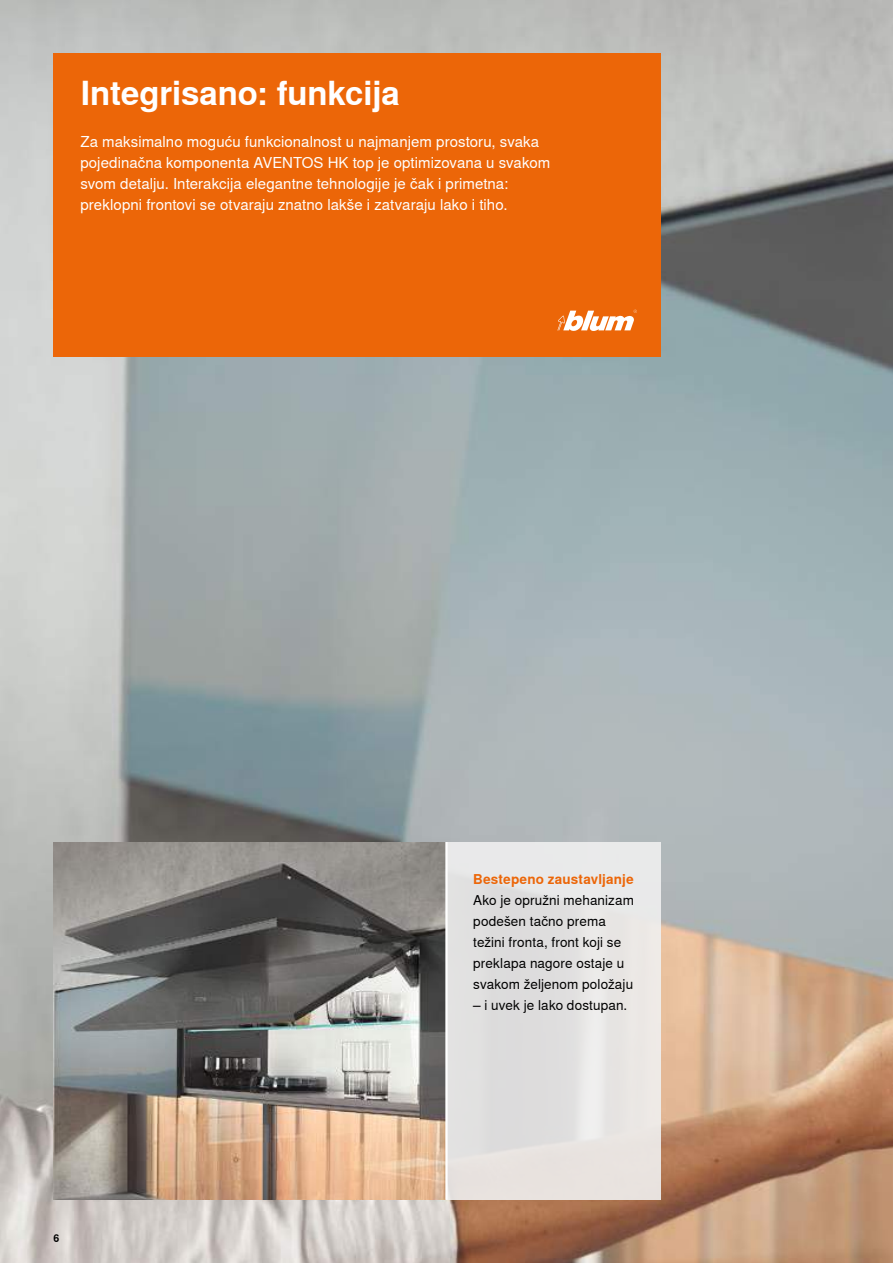
<style>
.page{position:relative;width:893px;height:1263px;background:#fff}
.page>*{position:absolute;margin:0;border:0;box-sizing:border-box;transform-origin:0 0}
.t1{font:700 33px "Nimbus Sans Global";letter-spacing:-.005em;color:#fff}
.t2{font:15px/21px "Nimbus Sans Global";letter-spacing:.005em;color:#fff}
.t3{font:13.5px/21px "Nimbus Sans Global";letter-spacing:.01em;color:#000}
.t4{font:700 13.5px "Nimbus Sans Global";letter-spacing:.01em;color:#ec6608}
.t5{font:700 10.5px "Nimbus Sans Global";color:#000}
</style>
<div class="page">
<img style="left:0;top:0;width:893px;height:1263px">
<div style="left:54px;top:54px;width:607px;height:303px;background:#ec6608"></div>
<svg style="left:557px;top:310px;width:80px;height:21px"></svg>
<img style="left:54px;top:842px;width:391px;height:358px">
<div style="left:446px;top:842px;width:215px;height:358px;background:#e6e2e0"></div>
<hr style="left:445px;top:842px;width:3px;height:358px;background:#fff">
<h1 class="t1" style="left:80px;top:75px;width:321px">Integrisano: funkcija</h1>
<p class="t2" style="left:80px;top:132px;width:471px">Za maksimalno moguću funkcionalnost u najmanjem prostoru, svaka pojedinačna komponenta AVENTOS HK top je optimizovana u svakom svom detalju. Interakcija elegantne tehnologije je čak i primetna: preklopni frontovi se otvaraju znatno lakše i zatvaraju lako i tiho.</p>
<p class="t5" style="left:54px;top:1232px;width:7px">6</p>
<p class="t4" style="left:473px;top:871px;width:162px">Bestepeno zaustavljanje</p>
<p class="t3" style="left:473px;top:890px;width:162px">Ako je opružni mehanizam podešen tačno prema težini fronta, front koji se preklapa nagore ostaje u svakom željenom položaju</p>
<p class="t3" style="left:473px;top:995px;width:156px">– i uvek je lako dostupan.</p>
</div>
